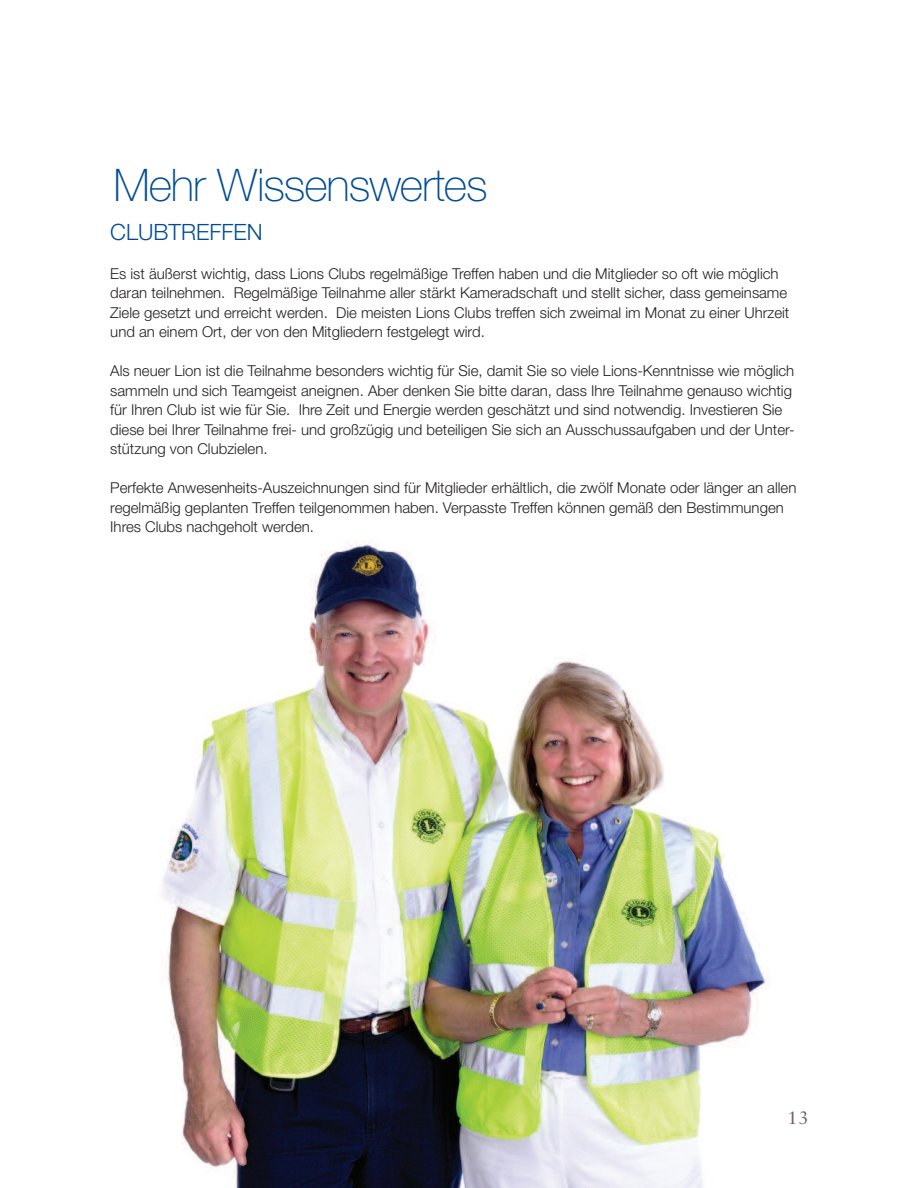
<style>
.page{position:relative;width:918px;height:1188px;background:#fff}
.page>*{position:absolute;margin:0;border:0;box-sizing:border-box;transform-origin:0 0}
.t1{font:100 45px "Helvetica Neue";letter-spacing:-.025em;color:#014d95}
.t2{font:300 22.5px "Helvetica Neue";color:#014d95}
.t3{font:18px "Sabon";color:#6d605d}
.t4{font:300 15px/19.5px "Helvetica Neue";color:#231f20}
</style>
<div class="page">
<img style="left:162px;top:541px;width:604px;height:647px">
<h1 class="t1" style="left:113px;top:169px;width:376px">Mehr Wissenswertes</h1>
<h2 class="t2" style="left:110px;top:224px;width:154px">CLUBTREFFEN</h2>
<p class="t4" style="left:110px;top:265px;width:681px">Es ist äußerst wichtig, dass Lions Clubs regelmäßige Treffen haben und die Mitglieder so oft wie möglich daran teilnehmen. Regelmäßige Teilnahme aller stärkt Kameradschaft und stellt sicher, dass gemeinsame Ziele gesetzt und erreicht werden. Die meisten Lions Clubs treffen sich zweimal im Monat zu einer Uhrzeit und an einem Ort, der von den Mitgliedern festgelegt wird.</p>
<p class="t4" style="left:110px;top:362px;width:686px">Als neuer Lion ist die Teilnahme besonders wichtig für Sie, damit Sie so viele Lions-Kenntnisse wie möglich sammeln und sich Teamgeist aneignen. Aber denken Sie bitte daran, dass Ihre Teilnahme genauso wichtig für Ihren Club ist wie für Sie. Ihre Zeit und Energie werden geschätzt und sind notwendig. Investieren Sie diese bei Ihrer Teilnahme frei- und großzügig und beteiligen Sie sich an Ausschussaufgaben und der Unter&shy;stützung von Clubzielen.</p>
<p class="t4" style="left:110px;top:479px;width:688px">Perfekte Anwesenheits-Auszeichnungen sind für Mitglieder erhältlich, die zwölf Monate oder länger an allen regelmäßig geplanten Treffen teilgenommen haben. Verpasste Treffen können gemäß den Bestimmungen<br>Ihres Clubs nachgeholt werden.</p>
<p class="t3" style="left:788px;top:1110px;width:22px">13</p>
</div>
